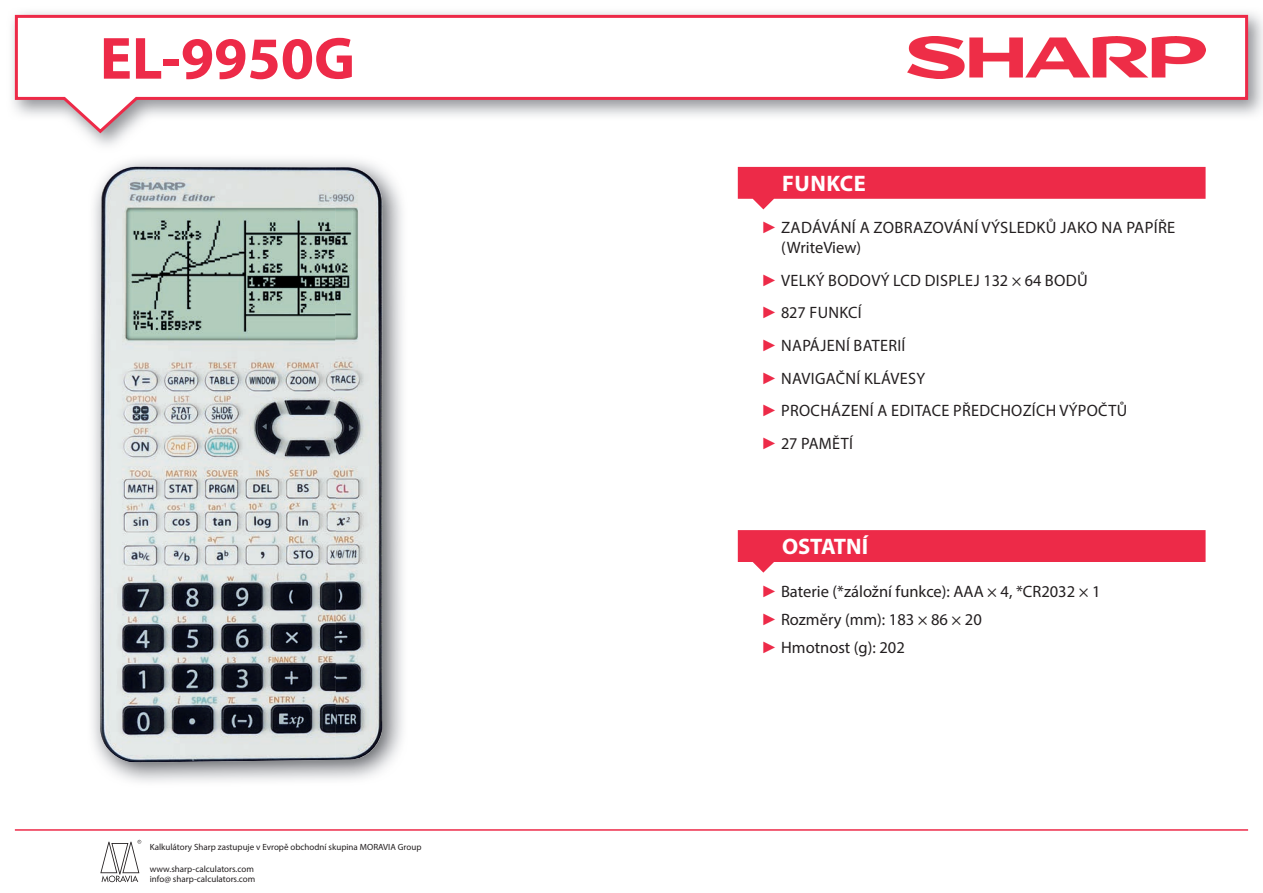
<style>
.page{position:relative;width:1263px;height:893px;background:#fff}
.page>*{position:absolute;margin:0;border:0;box-sizing:border-box;transform-origin:0 0}
.t1{font:700 60px "Myriad Pro";color:#ed2a48}
.t2{font:700 22.5px "Myriad Pro";color:#fff}
.t3{font:16.5px/32.5px "Myriad Pro";letter-spacing:.02em;color:#231f20}
.t4{font:16.5px/28.3px "Myriad Pro";color:#231f20}
.t5{font:9px/10.8px "Myriad Pro";color:#231f20}
.s1{font-family:"Arial";color:#ed2a48}
</style>
<div class="page">
<svg style="left:13px;top:13px;width:1236px;height:122px"></svg>
<img style="left:907px;top:36px;width:298px;height:43px">
<hr style="left:15px;top:829px;width:1233px;height:2px;background:#ed2a48">
<svg style="left:100px;top:840px;width:41px;height:42px"></svg>
<img style="left:355px;top:206px;width:50px;height:573px">
<img style="left:100px;top:167px;width:236px;height:595px">
<img style="left:335px;top:167px;width:47px;height:593px">
<svg style="left:738px;top:167px;width:467px;height:42px"></svg>
<svg style="left:738px;top:530px;width:467px;height:43px"></svg>
<h1 class="t1" style="left:100px;top:19px;width:257px">EL-9950G</h1>
<p class="t5" style="left:150px;top:841px;width:273px">Kalkulátory Sharp zastupuje v Evropě obchodní skupina MORAVIA Group</p>
<p class="t5" style="left:150px;top:863px;width:107px">www.sharp-calculators.com info@ sharp-calculators.com</p>
<h2 class="t2" style="left:782px;top:169px;width:85px">FUNKCE</h2>
<p class="t3" style="left:781px;top:218px;width:396px;line-height:19.8px;text-indent:-20px"><span class="s1">►</span> ZADÁVÁNÍ A ZOBRAZOVÁNÍ VÝSLEDKŮ JAKO NA PAPÍŘE (WriteView)</p>
<p class="t3" style="left:761px;top:264px;width:367px"><span class="s1">►</span> VELKÝ BODOVÝ LCD DISPLEJ 132 × 64 BODŮ<br><span class="s1">►</span> 827 FUNKCÍ<br><span class="s1">►</span> NAPÁJENÍ BATERIÍ<br><span class="s1">►</span> NAVIGAČNÍ KLÁVESY<br><span class="s1">►</span> PROCHÁZENÍ A EDITACE PŘEDCHOZÍCH VÝPOČTŮ <span class="s1">►</span> 27 PAMĚTÍ</p>
<h2 class="t2" style="left:782px;top:532px;width:88px">OSTATNÍ</h2>
<p class="t4" style="left:761px;top:577px;width:341px"><span class="s1">►</span> Baterie (*záložní funkce): AAA × 4, *CR2032 × 1 <span class="s1">►</span> Rozměry (mm): 183 × 86 × 20<br><span class="s1">►</span> Hmotnost (g): 202</p>
</div>
